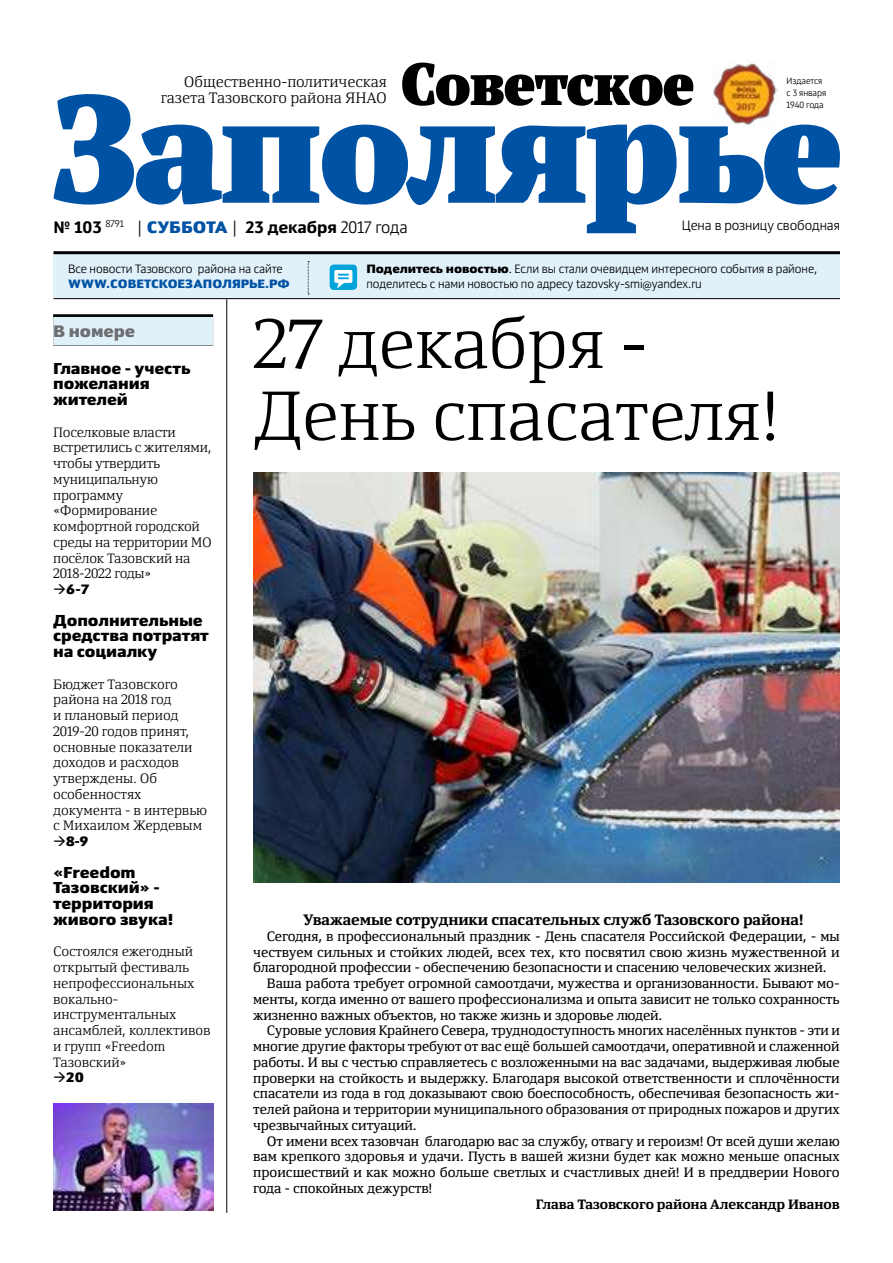
<style>
.page{position:relative;width:893px;height:1263px;background:#fff}
.page>*{position:absolute;margin:0;border:0;box-sizing:border-box;transform-origin:0 0}
.t1{font:300 69px/72px "Yefimov Serif";letter-spacing:-.005em;color:#000}
.t2{font:700 16.5px "Yefimov Sans";letter-spacing:-.005em;color:#000}
.t3{font:900 16.5px "Yefimov Sans";letter-spacing:-.005em;color:#6d6e71}
.t4{font:900 15.75px/15.8px "Yefimov Sans";letter-spacing:-.005em;color:#000}
.t5{font:700 15px "Yefimov Serif";letter-spacing:-.005em;color:#000}
.t6{font:300 15px/15.8px "Yefimov Serif";letter-spacing:-.005em;color:#000;text-align:right}
.t7{font:13.5px "Yefimov Serif";letter-spacing:-.005em;color:#000}
.t8{font:300 13.5px/15.8px "Yefimov Serif";letter-spacing:-.005em;color:#000}
.t9{font:700 13.5px "Yefimov Serif";letter-spacing:-.005em;color:#000}
.t10{font:300 13.5px "Yefimov Sans";letter-spacing:-.005em;color:#000}
.t11{font:900 13.5px "Yefimov Sans";color:#000}
.t12{font:300 12px/15.8px "Yefimov Sans";letter-spacing:-.005em;color:#000}
.t13{font:900 12px "Yefimov Sans";letter-spacing:.005em;color:#0052a4}
.t14{font:300 9px/12px "Yefimov Sans";letter-spacing:-.005em;color:#000}
.s1{font-weight:300}
.s2{font-weight:900;color:#0052a4}
.s3{font-weight:900}
</style>
<div class="page">
<div style="left:53px;top:314px;width:160px;height:32px;background:#060707"></div>
<div style="left:53px;top:317px;width:160px;height:28px;background:#e1f1fa"></div>
<div style="left:54px;top:251px;width:786px;height:47px;background:#e1f1fa"></div>
<hr style="left:54px;top:251px;width:786px;height:3px;background:#000">
<svg style="left:308px;top:261px;width:1px;height:34px"></svg>
<div style="left:330px;top:264px;width:27px;height:26px;background:#00a4db;border-radius:4px"></div>
<svg style="left:334px;top:270px;width:18px;height:19px"></svg>
<hr style="left:54px;top:298px;width:786px;height:1px;background:#000">
<img style="left:713px;top:63px;width:64px;height:31px">
<svg style="left:54px;top:94px;width:786px;height:139px"></svg>
<svg style="left:402px;top:63px;width:291px;height:43px"></svg>
<hr style="left:226px;top:299px;width:1px;height:914px;background:#000">
<img style="left:253px;top:472px;width:587px;height:410px">
<img style="left:53px;top:1104px;width:160px;height:106px">
<p class="t6" style="left:161px;top:75px;width:227px">Общественно-политическая газета Тазовского района ЯНАО</p>
<p class="t2" style="left:54px;top:218px;width:356px">№ 103 <sup>8791</sup> <span class="s1">|</span> <span class="s2">СУББОТА</span> <span class="s1">|</span> 23 декабря <span class="s1">2017 года</span></p>
<p class="t14" style="left:786px;top:75px;width:41px">Издается с 3 января<br>1940 года</p>
<p class="t10" style="left:682px;top:219px;width:160px">Цена в розницу свободная</p>
<p class="t12" style="left:68px;top:261px;width:216px">Все новости Тазовского района на сайте</p>
<p class="t13" style="left:68px;top:279px;width:223px">WWW.СОВЕТСКОЕЗАПОЛЯРЬЕ.РФ</p>
<p class="t12" style="left:366px;top:261px;width:452px"><span class="s3">Поделитесь новостью</span>. Если вы стали очевидцем интересного события в районе, поделитесь с нами новостью по адресу tazovsky-smi@yandex.ru</p>
<p class="t3" style="left:53px;top:325px;width:84px">В номере</p>
<p class="t4" style="left:53px;top:362px;width:139px">Главное - учесть пожелания жителей</p>
<p class="t8" style="left:53px;top:425px;width:160px">Поселковые власти встретились с жителями, чтобы утвердить муниципальную программу «Формирование комфортной городской среды на территории МО посёлок Тазовский на<br>2018-2022 годы»</p>
<p class="t11" style="left:53px;top:584px;width:38px">→6-7</p>
<p class="t4" style="left:53px;top:614px;width:157px">Дополнительные средства потратят на социалку</p>
<p class="t8" style="left:53px;top:677px;width:156px">Бюджет Тазовского района на 2018 год<br>и плановый период<br>2019-20 годов принят, основные показатели доходов и расходов утверждены. Об особенностях документа - в интервью с Михаилом Жердевым</p>
<p class="t11" style="left:53px;top:836px;width:37px">→8-9</p>
<p class="t4" style="left:53px;top:866px;width:122px">«Freedom<br>Тазовский» - территория живого звука!</p>
<p class="t8" style="left:53px;top:945px;width:159px">Состоялся ежегодный открытый фестиваль непрофессиональных вокально&shy;инструментальных ансамблей, коллективов и групп «Freedom<br>Тазовский»</p>
<p class="t11" style="left:53px;top:1072px;width:32px">→20</p>
<h1 class="t1" style="left:253px;top:313px;width:528px">27 декабря -<br>День спасателя!</h1>
<p class="t5" style="left:303px;top:913px;width:501px">Уважаемые сотрудники спасательных служб Тазовского района!</p>
<p class="t7" style="left:267px;top:930px;width:574px">Сегодня, в профессиональный праздник - День спасателя Российской Федерации, - мы</p>
<p class="t7" style="left:253px;top:946px;width:588px">чествуем сильных и стойких людей, всех тех, кто посвятил свою жизнь мужественной и</p>
<p class="t7" style="left:253px;top:962px;width:575px">благородной профессии - обеспечению безопасности и спасению человеческих жизней.</p>
<p class="t7" style="left:267px;top:977px;width:574px">Ваша работа требует огромной самоотдачи, мужества и организованности. Бывают мо-</p>
<p class="t7" style="left:253px;top:993px;width:588px">менты, когда именно от вашего профессионализма и опыта зависит не только сохранность</p>
<p class="t7" style="left:253px;top:1009px;width:411px">жизненно важных объектов, но также жизнь и здоровье людей.</p>
<p class="t7" style="left:267px;top:1025px;width:574px">Суровые условия Крайнего Севера, труднодоступность многих населённых пунктов - эти и</p>
<p class="t7" style="left:253px;top:1040px;width:588px">многие другие факторы требуют от вас ещё большей самоотдачи, оперативной и слаженной</p>
<p class="t7" style="left:253px;top:1056px;width:588px">работы. И вы с честью справляетесь с возложенными на вас задачами, выдерживая любые</p>
<p class="t7" style="left:253px;top:1072px;width:588px">проверки на стойкость и выдержку. Благодаря высокой ответственности и сплочённости</p>
<p class="t7" style="left:253px;top:1088px;width:588px">спасатели из года в год доказывают свою боеспособность, обеспечивая безопасность жи-</p>
<p class="t7" style="left:253px;top:1103px;width:588px">телей района и территории муниципального образования от природных пожаров и других</p>
<p class="t7" style="left:253px;top:1119px;width:165px">чрезвычайных ситуаций.</p>
<p class="t7" style="left:267px;top:1135px;width:574px">От имени всех тазовчан благодарю вас за службу, отвагу и героизм! От всей души желаю</p>
<p class="t7" style="left:253px;top:1151px;width:588px">вам крепкого здоровья и удачи. Пусть в вашей жизни будет как можно меньше опасных</p>
<p class="t7" style="left:253px;top:1166px;width:588px">происшествий и как можно больше светлых и счастливых дней! И в преддверии Нового</p>
<p class="t7" style="left:253px;top:1182px;width:181px">года - спокойных дежурств!</p>
<p class="t9" style="left:536px;top:1198px;width:305px">Глава Тазовского района Александр Иванов</p>
</div>
